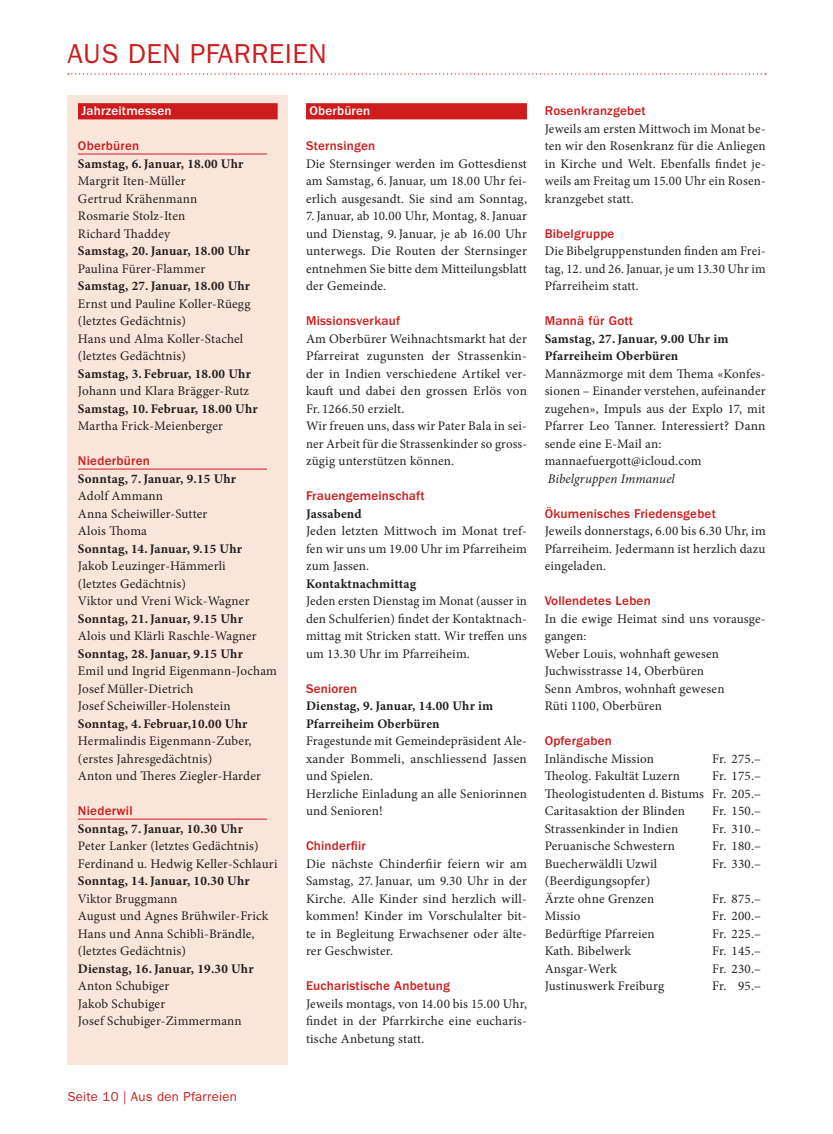
<style>
.page{position:relative;width:833px;height:1134px;background:#fff}
.page>*{position:absolute;margin:0;border:0;box-sizing:border-box;transform-origin:0 0}
.t1{font:27.5px "ITC Franklin Gothic Std";letter-spacing:.02em;color:#ce1b1d}
.t2{font:13.12px/17.5px "Minion Pro";letter-spacing:.015em;color:#231f20}
.t3{font:700 13.12px/17.5px "Minion Pro";letter-spacing:.015em;color:#231f20}
.t4{font:500 13.12px "ITC Franklin Gothic Std";letter-spacing:.015em;color:#ce1b1d}
.t5{font:13.12px "ITC Franklin Gothic Std";letter-spacing:.02em;color:#ce1b1d}
.t6{font:500 13.12px "ITC Franklin Gothic Std";letter-spacing:.015em;color:#fff}
.t7{font:italic 13.12px "Minion Pro";letter-spacing:.005em;color:#231f20}
</style>
<div class="page">
<svg style="left:68px;top:73px;width:698px;height:2px"></svg>
<div style="left:67px;top:96px;width:221px;height:969px;background:#fae5da"></div>
<div style="left:78px;top:103px;width:200px;height:16px;background:#ce1b1d"></div>
<hr style="left:78px;top:154px;width:189px;height:1px;background:#ce1b1d">
<hr style="left:78px;top:469px;width:189px;height:1px;background:#ce1b1d">
<hr style="left:78px;top:819px;width:189px;height:1px;background:#ce1b1d">
<div style="left:306px;top:103px;width:221px;height:16px;background:#ce1b1d"></div>
<h1 class="t1" style="left:67px;top:37px;width:261px">AUS DEN PFARREIEN</h1>
<p class="t6" style="left:81px;top:103px;width:91px">Jahrzeitmessen</p>
<p class="t4" style="left:78px;top:138px;width:63px">Oberbüren</p>
<p class="t3" style="left:78px;top:155px;width:167px">Samstag, 6.Januar, 18.00 Uhr</p>
<p class="t2" style="left:78px;top:172px;width:121px">Margrit Iten-Müller<br>Gertrud Krähenmann<br>Rosmarie Stolz-Iten<br>Richard Thaddey</p>
<p class="t3" style="left:78px;top:242px;width:174px">Samstag, 20.Januar, 18.00 Uhr</p>
<p class="t2" style="left:78px;top:260px;width:129px">Paulina Fürer-Flammer</p>
<p class="t3" style="left:78px;top:277px;width:174px">Samstag, 27.Januar, 18.00 Uhr</p>
<p class="t2" style="left:78px;top:295px;width:174px">Ernst und Pauline Koller-Rüegg (letztes Gedächtnis)<br>Hans und Alma Koller-Stachel (letztes Gedächtnis)</p>
<p class="t3" style="left:78px;top:364px;width:174px">Samstag, 3. Februar, 18.00 Uhr</p>
<p class="t2" style="left:78px;top:382px;width:173px">Johann und Klara Brägger-Rutz</p>
<p class="t3" style="left:78px;top:399px;width:181px">Samstag, 10. Februar, 18.00 Uhr</p>
<p class="t2" style="left:78px;top:417px;width:146px">Martha Frick-Meienberger</p>
<p class="t4" style="left:78px;top:453px;width:73px">Niederbüren</p>
<p class="t3" style="left:78px;top:469px;width:160px">Sonntag, 7.Januar, 9.15 Uhr</p>
<p class="t2" style="left:78px;top:487px;width:131px">Adolf Ammann<br>Anna Scheiwiller-Sutter<br>Alois Thoma</p>
<p class="t3" style="left:78px;top:539px;width:166px">Sonntag, 14.Januar, 9.15 Uhr</p>
<p class="t2" style="left:78px;top:557px;width:173px">Jakob Leuzinger-Hämmerli (letztes Gedächtnis)<br>Viktor und Vreni Wick-Wagner</p>
<p class="t3" style="left:78px;top:609px;width:166px">Sonntag, 21.Januar, 9.15 Uhr</p>
<p class="t2" style="left:78px;top:627px;width:180px">Alois und Klärli Raschle-Wagner</p>
<p class="t3" style="left:78px;top:644px;width:166px">Sonntag, 28.Januar, 9.15 Uhr</p>
<p class="t2" style="left:78px;top:662px;width:200px">Emil und Ingrid Eigenmann-Jocham<br>Josef Müller-Dietrich<br>Josef Scheiwiller-Holenstein</p>
<p class="t3" style="left:78px;top:714px;width:171px">Sonntag, 4. Februar,10.00 Uhr</p>
<p class="t2" style="left:78px;top:732px;width:184px">Hermalindis Eigenmann-Zuber, (erstes Jahresgedächtnis)<br>Anton und Theres Ziegler-Harder</p>
<p class="t4" style="left:78px;top:803px;width:56px">Niederwil</p>
<p class="t3" style="left:78px;top:820px;width:166px">Sonntag, 7.Januar, 10.30 Uhr</p>
<p class="t2" style="left:78px;top:837px;width:201px">Peter Lanker (letztes Gedächtnis)<br>Ferdinand u. Hedwig Keller-Schlauri</p>
<p class="t3" style="left:78px;top:872px;width:173px">Sonntag, 14.Januar, 10.30 Uhr</p>
<p class="t2" style="left:78px;top:890px;width:192px">Viktor Bruggmann<br>August und Agnes Brühwiler-Frick<br>Hans und Anna Schibli-Brändle, (letztes Gedächtnis)</p>
<p class="t3" style="left:78px;top:960px;width:177px">Dienstag, 16.Januar, 19.30 Uhr</p>
<p class="t2" style="left:78px;top:977px;width:165px">Anton Schubiger<br>Jakob Schubiger<br>Josef Schubiger-Zimmermann</p>
<p class="t6" style="left:309px;top:103px;width:62px">Oberbüren</p>
<p class="t4" style="left:306px;top:138px;width:71px">Sternsingen</p>
<p class="t2" style="left:306px;top:155px;width:222px;text-align:justify">Die Sternsinger werden im Gottesdienst am Samstag, 6.Januar, um 18.00 Uhr fei&shy;erlich ausgesandt. Sie sind am Sonntag, 7.Januar, ab 10.00 Uhr, Montag, 8.Januar und Dienstag, 9.Januar, je ab 16.00 Uhr unterwegs. Die Routen der Sternsinger entnehmen Sie bitte dem Mitteilungsblatt der Gemeinde.</p>
<p class="t4" style="left:306px;top:313px;width:96px">Missionsverkauf</p>
<p class="t2" style="left:306px;top:330px;width:222px">Am Oberbürer Weihnachtsmarkt hat der Pfarreirat zugunsten der Strassenkin&shy;der in Indien verschiedene Artikel ver&shy;kauft und dabei den grossen Erlös von Fr. 1266.50 erzielt.<br>Wir freuen uns, dass wir Pater Bala in sei&shy;ner Arbeit für die Strassenkinder so gross&shy;zügig unterstützen können.</p>
<p class="t4" style="left:306px;top:488px;width:120px">Frauengemeinschaft</p>
<p class="t3" style="left:306px;top:505px;width:57px">Jassabend</p>
<p class="t2" style="left:306px;top:522px;width:222px;text-align:justify">Jeden letzten Mittwoch im Monat tref&shy;fen wir uns um 19.00 Uhr im Pfarreiheim zum Jassen.</p>
<p class="t3" style="left:306px;top:575px;width:112px">Kontaktnachmittag</p>
<p class="t2" style="left:306px;top:592px;width:222px;text-align:justify">Jeden ersten Dienstag im Monat (ausser in den Schulferien) findet der Kontaktnach&shy;mittag mit Stricken statt. Wir treffen uns um 13.30 Uhr im Pfarreiheim.</p>
<p class="t4" style="left:306px;top:681px;width:53px">Senioren</p>
<p class="t3" style="left:306px;top:697px;width:189px">Dienstag, 9.Januar, 14.00 Uhr im<br>Pfarreiheim Oberbüren</p>
<p class="t2" style="left:306px;top:732px;width:222px">Fragestunde mit Gemeindepräsident Ale&shy;xander Bommeli, anschliessend Jassen und Spielen.<br>Herzliche Einladung an alle Seniorinnen und Senioren!</p>
<p class="t4" style="left:306px;top:838px;width:61px">Chinderfiir</p>
<p class="t2" style="left:306px;top:855px;width:222px;text-align:justify">Die nächste Chinderfiir feiern wir am Samstag, 27.Januar, um 9.30 Uhr in der Kirche. Alle Kinder sind herzlich will&shy;kommen! Kinder im Vorschulalter bit&shy;te in Begleitung Erwachsener oder älte&shy;rer Geschwister.</p>
<p class="t4" style="left:306px;top:978px;width:145px">Eucharistische Anbetung</p>
<p class="t2" style="left:306px;top:995px;width:222px;text-align:justify">Jeweils montags, von 14.00 bis 15.00 Uhr, findet in der Pfarrkirche eine eucharis&shy;tische Anbetung statt.</p>
<p class="t4" style="left:544px;top:103px;width:102px">Rosenkranzgebet</p>
<p class="t2" style="left:544px;top:120px;width:222px;text-align:justify">Jeweils am ersten Mittwoch im Monat be&shy;ten wir den Rosenkranz für die Anliegen in Kirche und Welt. Ebenfalls findet je&shy;weils am Freitag um 15.00 Uhr ein Rosen&shy;kranzgebet statt.</p>
<p class="t4" style="left:544px;top:226px;width:71px">Bibelgruppe</p>
<p class="t2" style="left:544px;top:242px;width:222px;text-align:justify">Die Bibelgruppenstunden finden am Frei&shy;tag, 12. und 26.Januar, je um 13.30 Uhr im Pfarreiheim statt.</p>
<p class="t4" style="left:544px;top:313px;width:90px">Mannä für Gott</p>
<p class="t3" style="left:544px;top:330px;width:185px">Samstag, 27.Januar, 9.00 Uhr im<br>Pfarreiheim Oberbüren</p>
<p class="t2" style="left:544px;top:365px;width:222px">Mannäzmorge mit dem Thema «Konfes&shy;sionen – Einander verstehen, aufeinander zugehen», Impuls aus der Explo 17, mit Pfarrer Leo Tanner. Interessiert? Dann sende eine E-Mail an: mannaefuergott@icloud.com</p>
<p class="t7" style="left:548px;top:469px;width:128px">Bibelgruppen Immanuel</p>
<p class="t4" style="left:544px;top:506px;width:173px">Ökumenisches Friedensgebet</p>
<p class="t2" style="left:544px;top:522px;width:222px;text-align:justify">Jeweils donnerstags, 6.00 bis 6.30 Uhr, im Pfarreiheim. Jedermann ist herzlich dazu eingeladen.</p>
<p class="t4" style="left:544px;top:593px;width:108px">Vollendetes Leben</p>
<p class="t2" style="left:544px;top:610px;width:222px">In die ewige Heimat sind uns vorausge&shy;gangen:<br>Weber Louis, wohnhaft gewesen<br>Juchwisstrasse 14, Oberbüren<br>Senn Ambros, wohnhaft gewesen<br>Rüti 1100, Oberbüren</p>
<p class="t4" style="left:544px;top:733px;width:69px">Opfergaben</p>
<p class="t2" style="left:544px;top:750px;width:111px">Inländische Mission</p>
<p class="t2" style="left:712px;top:750px;width:50px">Fr. 275.–</p>
<p class="t2" style="left:544px;top:767px;width:137px">Theolog. Fakultät Luzern</p>
<p class="t2" style="left:544px;top:767px;width:218px;text-align:justify;text-indent:168px">Fr. 175.– Theologistudenten d. Bistums Fr. 205.– Caritasaktion der Blinden</p>
<p class="t2" style="left:712px;top:802px;width:50px">Fr. 150.–</p>
<p class="t2" style="left:544px;top:820px;width:135px">Strassenkinder in Indien</p>
<p class="t2" style="left:712px;top:820px;width:50px">Fr. 310.–</p>
<p class="t2" style="left:544px;top:837px;width:132px">Peruanische Schwestern</p>
<p class="t2" style="left:712px;top:837px;width:50px">Fr. 180.–</p>
<p class="t2" style="left:544px;top:855px;width:114px">Buecherwäldli Uzwil</p>
<p class="t2" style="left:712px;top:855px;width:50px">Fr. 330.–</p>
<p class="t2" style="left:544px;top:872px;width:111px">(Beerdigungsopfer)<br>Ärzte ohne Grenzen</p>
<p class="t2" style="left:712px;top:890px;width:50px">Fr. 875.–</p>
<p class="t2" style="left:544px;top:907px;width:37px">Missio</p>
<p class="t2" style="left:712px;top:907px;width:50px">Fr. 200.–</p>
<p class="t2" style="left:544px;top:925px;width:111px">Bedürftige Pfarreien</p>
<p class="t2" style="left:712px;top:925px;width:50px">Fr. 225.–</p>
<p class="t2" style="left:544px;top:942px;width:88px">Kath. Bibelwerk</p>
<p class="t2" style="left:712px;top:942px;width:50px">Fr. 145.–</p>
<p class="t2" style="left:544px;top:960px;width:74px">Ansgar-Werk</p>
<p class="t2" style="left:712px;top:960px;width:50px">Fr. 230.–</p>
<p class="t2" style="left:544px;top:977px;width:121px">Justinuswerk Freiburg</p>
<p class="t2" style="left:712px;top:977px;width:50px">Fr. 95.–</p>
<p class="t5" style="left:67px;top:1089px;width:171px">Seite 10 | Aus den Pfarreien</p>
</div>
